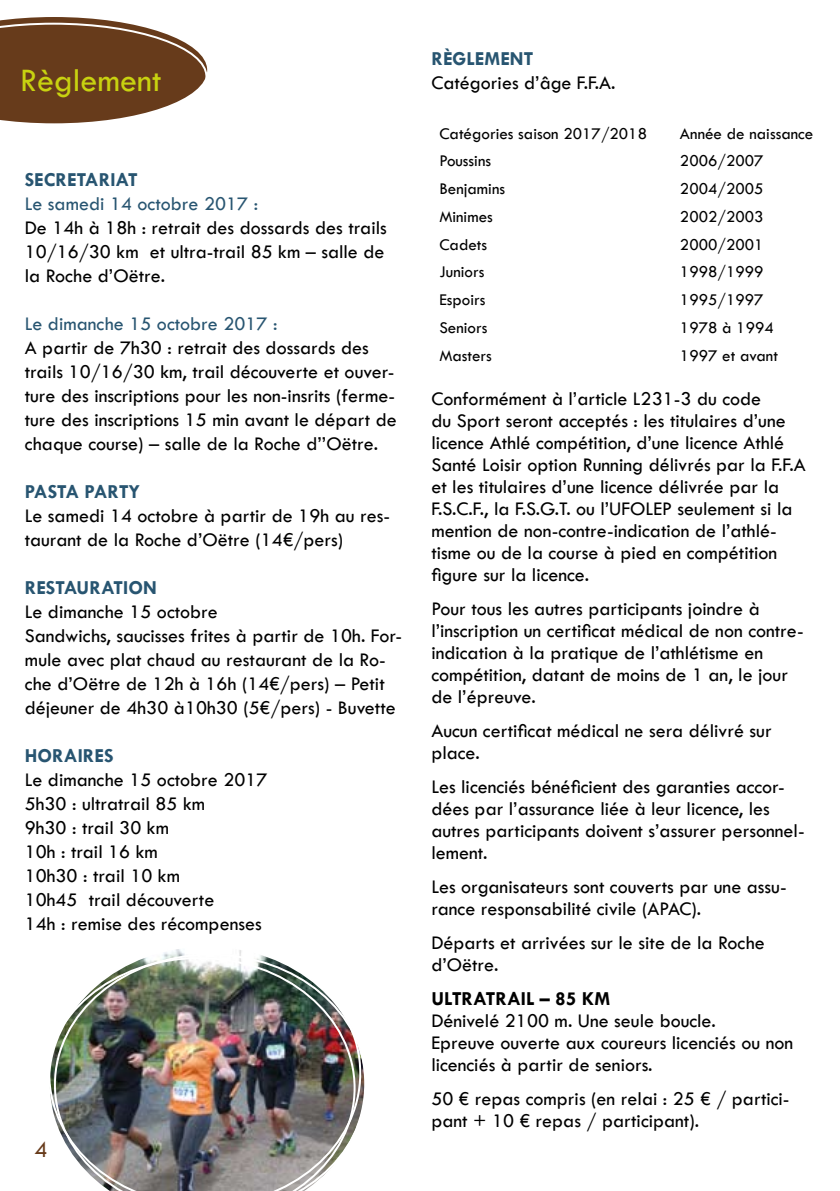
<style>
.page{position:relative;width:840px;height:1191px;background:#fff}
.page>*{position:absolute;margin:0;border:0;box-sizing:border-box;transform-origin:0 0}
.t1{font:34px "Tw Cen";color:#c8d210}
.t2{font:24px "Tw Cen";color:#673b1b}
.t3{font:20px/22px "Tw Cen";color:#000}
.t4{font:700 20px "Tw Cen";color:#285571}
.t5{font:20px "Tw Cen";color:#285571}
.t6{font:700 20px "Tw Cen";color:#000}
.t7{font:17px "Tw Cen";color:#000}
</style>
<div class="page">
<svg style="left:0;top:17px;width:207px;height:107px"></svg>
<img style="left:50px;top:949px;width:311px;height:242px">
<h1 class="t1" style="left:20px;top:60px;width:142px">Règlement</h1>
<p class="t4" style="left:25px;top:167px;width:114px">SECRETARIAT</p>
<p class="t5" style="left:25px;top:191px;width:235px">Le samedi 14 octobre 2017 :</p>
<p class="t3" style="left:25px;top:215px;width:363px;line-height:24px;text-align:justify">De 14h à 18h : retrait des dossards des trails 10/16/30 km et ultra-trail 85 km – salle de la Roche d’Oëtre.</p>
<p class="t5" style="left:25px;top:311px;width:254px">Le dimanche 15 octobre 2017 :</p>
<p class="t3" style="left:25px;top:335px;width:373px;line-height:24px">A partir de 7h30 : retrait des dossards des trails 10/16/30 km, trail découverte et ouver&shy;ture des inscriptions pour les non-insrits (ferme&shy;ture des inscriptions 15 min avant le départ de chaque course) – salle de la Roche d’’Oëtre.</p>
<p class="t4" style="left:25px;top:479px;width:117px">PASTA PARTY</p>
<p class="t3" style="left:25px;top:503px;width:366px;line-height:24px">Le samedi 14 octobre à partir de 19h au res&shy;taurant de la Roche d’Oëtre (14€/pers)</p>
<p class="t4" style="left:25px;top:575px;width:134px">RESTAURATION</p>
<p class="t3" style="left:25px;top:599px;width:379px;line-height:24px">Le dimanche 15 octobre<br>Sandwichs, saucisses frites à partir de 10h. For&shy;mule avec plat chaud au restaurant de la Ro&shy;che d’Oëtre de 12h à 16h (14€/pers) – Petit déjeuner de 4h30 à10h30 (5€/pers) - Buvette</p>
<p class="t4" style="left:25px;top:743px;width:90px">HORAIRES</p>
<p class="t3" style="left:25px;top:767px;width:244px;line-height:24px">Le dimanche 15 octobre 2017<br>5h30 : ultratrail 85 km<br>9h30 : trail 30 km<br>10h : trail 16 km<br>10h30 : trail 10 km<br>10h45 trail découverte<br>14h : remise des récompenses</p>
<p class="t2" style="left:34px;top:1134px;width:15px">4</p>
<p class="t4" style="left:431px;top:46px;width:103px">RÈGLEMENT</p>
<p class="t3" style="left:431px;top:71px;width:186px">Catégories d’âge F.F.A.</p>
<p class="t7" style="left:439px;top:123px;width:209px">Catégories saison 2017/2018</p>
<p class="t7" style="left:679px;top:123px;width:135px">Année de naissance</p>
<p class="t7" style="left:439px;top:151px;width:53px">Poussins</p>
<p class="t7" style="left:679px;top:151px;width:85px">2006/2007</p>
<p class="t7" style="left:439px;top:178px;width:67px">Benjamins</p>
<p class="t7" style="left:679px;top:178px;width:85px">2004/2005</p>
<p class="t7" style="left:439px;top:206px;width:55px">Minimes</p>
<p class="t7" style="left:679px;top:206px;width:85px">2002/2003</p>
<p class="t7" style="left:439px;top:234px;width:49px">Cadets</p>
<p class="t7" style="left:679px;top:234px;width:85px">2000/2001</p>
<p class="t7" style="left:439px;top:262px;width:46px">Juniors</p>
<p class="t7" style="left:679px;top:262px;width:85px">1998/1999</p>
<p class="t7" style="left:439px;top:289px;width:48px">Espoirs</p>
<p class="t7" style="left:679px;top:289px;width:85px">1995/1997</p>
<p class="t7" style="left:439px;top:317px;width:49px">Seniors</p>
<p class="t7" style="left:679px;top:317px;width:95px">1978 à 1994</p>
<p class="t7" style="left:439px;top:345px;width:54px">Masters</p>
<p class="t7" style="left:679px;top:345px;width:99px">1997 et avant</p>
<p class="t3" style="left:431px;top:387px;width:376px">Conformément à l’article L231-3 du code<br>du Sport seront acceptés : les titulaires d’une licence Athlé compétition, d’une licence Athlé Santé Loisir option Running délivrés par la F.F.A et les titulaires d’une licence délivrée par la F.S.C.F., la F.S.G.T. ou l’UFOLEP seulement si la mention de non-contre-indication de l’athlé&shy;tisme ou de la course à pied en compétition figure sur la licence.</p>
<p class="t3" style="left:431px;top:597px;width:373px">Pour tous les autres participants joindre à l’inscription un certificat médical de non contre&shy;indication à la pratique de l’athlétisme en compétition, datant de moins de 1 an, le jour de l’épreuve.</p>
<p class="t3" style="left:431px;top:719px;width:341px">Aucun certificat médical ne sera délivré sur place.</p>
<p class="t3" style="left:431px;top:775px;width:374px">Les licenciés bénéficient des garanties accor&shy;dées par l’assurance liée à leur licence, les autres participants doivent s’assurer personnel&shy;lement.</p>
<p class="t3" style="left:431px;top:875px;width:356px">Les organisateurs sont couverts par une assu&shy;rance responsabilité civile (APAC).</p>
<p class="t3" style="left:431px;top:931px;width:335px">Départs et arrivées sur le site de la Roche d’Oëtre.</p>
<p class="t6" style="left:431px;top:986px;width:32px">ULTRATRAI</p>
<p class="t6" style="left:526px;top:986px;width:84px">L – 85 KM</p>
<p class="t3" style="left:431px;top:1009px;width:363px">Dénivelé 2100 m. Une seule boucle.<br>Epreuve ouverte aux coureurs licenciés ou non licenciés à partir de seniors.</p>
<p class="t3" style="left:431px;top:1087px;width:359px">50 € repas compris (en relai : 25 € / partici&shy;pant + 10 € repas / participant).</p>
</div>
